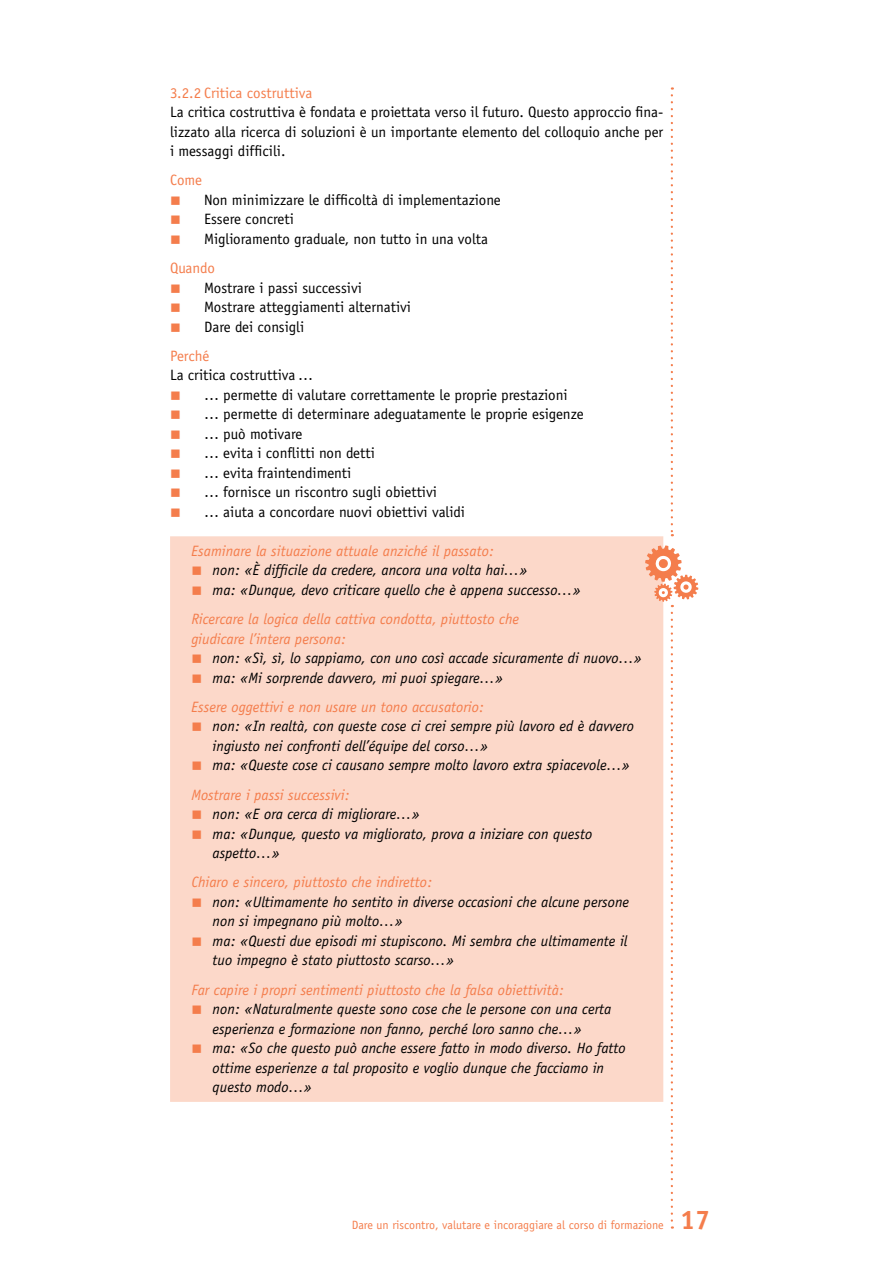
<style>
.page{position:relative;width:893px;height:1263px;background:#fff}
.page>*{position:absolute;margin:0;border:0;box-sizing:border-box;transform-origin:0 0}
.t1{font:700 27px "Officina Sans";color:#f47d4c}
.t2{font:italic 15px/19.5px "Officina Sans";color:#000}
.t3{font:15px/19.5px "Officina Sans";color:#000}
.t4{font:italic 15px/29.2px "Officina Sans";color:#f47d4c}
.t5{font:15px "Officina Sans";color:#f47d4c}
.t6{font:12px "Officina Sans";color:#f47d4c}
.s1{color:#f47d4c}
.s2{color:#000}
</style>
<div class="page">
<div style="left:170px;top:536px;width:493px;height:566px;background:#fcd8c9"></div>
<svg style="left:671px;top:87px;width:2px;height:449px"></svg>
<svg style="left:645px;top:545px;width:53px;height:62px"></svg>
<svg style="left:671px;top:613px;width:2px;height:616px"></svg>
<p class="t5" style="left:170px;top:84px;width:144px">3.2.2 Critica costruttiva</p>
<p class="t3" style="left:170px;top:102px;width:495px;text-align:justify">La critica costruttiva è fondata e proiettata verso il futuro. Questo approccio fina&shy;lizzato alla ricerca di soluzioni è un importante elemento del colloquio anche per i messaggi difficili.</p>
<p class="t5" style="left:170px;top:171px;width:33px">Come</p>
<p class="t3" style="left:170px;top:190px;width:332px"><span class="s1">■</span> Non minimizzare le difficoltà di implementazione</p>
<p class="t3" style="left:170px;top:209px;width:125px"><span class="s1">■</span> Essere concreti</p>
<p class="t3" style="left:170px;top:224px;width:320px;line-height:29.2px"><span class="s1">■</span> Miglioramento graduale, non tutto in una volta<br><span class="s1">Quando</span></p>
<p class="t3" style="left:170px;top:278px;width:193px"><span class="s1">■</span> Mostrare i passi successivi</p>
<p class="t3" style="left:170px;top:297px;width:242px"><span class="s1">■</span> Mostrare atteggiamenti alternativi</p>
<p class="t3" style="left:170px;top:312px;width:136px;line-height:29.2px"><span class="s1">■</span> Dare dei consigli<br><span class="s1">Perché</span></p>
<p class="t3" style="left:170px;top:365px;width:144px">La critica costruttiva …</p>
<p class="t3" style="left:170px;top:385px;width:399px"><span class="s1">■</span> … permette di valutare correttamente le proprie prestazioni</p>
<p class="t3" style="left:170px;top:404px;width:415px"><span class="s1">■</span> … permette di determinare adeguatamente le proprie esigenze</p>
<p class="t3" style="left:170px;top:424px;width:134px"><span class="s1">■</span> … può motivare</p>
<p class="t3" style="left:170px;top:443px;width:206px"><span class="s1">■</span> … evita i conflitti non detti</p>
<p class="t3" style="left:170px;top:463px;width:183px"><span class="s1">■</span> … evita fraintendimenti</p>
<p class="t3" style="left:170px;top:482px;width:268px"><span class="s1">■</span> … fornisce un riscontro sugli obiettivi</p>
<p class="t3" style="left:170px;top:502px;width:296px"><span class="s1">■</span> … aiuta a concordare nuovi obiettivi validi</p>
<p class="t4" style="left:191px;top:536px;width:304px">Esaminare la situazione attuale anziché il passato:</p>
<p class="t2" style="left:191px;top:560px;width:338px"><span class="s1">■</span> non: «È difficile da credere, ancora una volta hai…»</p>
<p class="t2" style="left:191px;top:575px;width:391px;line-height:29.2px"><span class="s1">■</span> ma: «Dunque, devo criticare quello che è appena successo…»<br><span class="s1">Ricercare la logica della cattiva condotta, piuttosto che</span></p>
<p class="t4" style="left:191px;top:624px;width:156px">giudicare l’intera persona:</p>
<p class="t2" style="left:191px;top:648px;width:452px"><span class="s1">■</span> non: «Sì, sì, lo sappiamo, con uno così accade sicuramente di nuovo…»</p>
<p class="t4" style="left:191px;top:663px;width:313px">■ <span class="s2">ma: «Mi sorprende davvero, mi puoi spiegare…»<br></span>Essere oggettivi e non usare un tono accusatorio:</p>
<p class="t2" style="left:213px;top:716px;width:423px;text-indent:-21px"><span class="s1">■</span> non: «In realtà, con queste cose ci crei sempre più lavoro ed è davvero ingiusto nei confronti dell’équipe del corso…»</p>
<p class="t2" style="left:191px;top:751px;width:440px;line-height:29.2px"><span class="s1">■</span> ma: «Queste cose ci causano sempre molto lavoro extra spiacevole…»<br><span class="s1">Mostrare i passi successivi:</span></p>
<p class="t2" style="left:191px;top:804px;width:230px"><span class="s1">■</span> non: «E ora cerca di migliorare…»</p>
<p class="t2" style="left:213px;top:824px;width:381px;text-indent:-21px"><span class="s1">■</span> ma: «Dunque, questo va migliorato, prova a iniziare con questo aspetto…»</p>
<p class="t4" style="left:191px;top:868px;width:242px">Chiaro e sincero, piuttosto che indiretto:</p>
<p class="t2" style="left:213px;top:892px;width:418px;text-indent:-21px"><span class="s1">■</span> non: «Ultimamente ho sentito in diverse occasioni che alcune persone non si impegnano più molto…»</p>
<p class="t2" style="left:213px;top:931px;width:416px;text-indent:-21px"><span class="s1">■</span> ma: «Questi due episodi mi stupiscono. Mi sembra che ultimamente il tuo impegno è stato piuttosto scarso…»</p>
<p class="t4" style="left:191px;top:975px;width:374px">Far capire i propri sentimenti piuttosto che la falsa obiettività:</p>
<p class="t2" style="left:191px;top:999px;width:422px;text-align:center"><span class="s1">■</span> non: «Naturalmente queste sono cose che le persone con una certa esperienza e formazione non fanno, perché loro sanno che…»</p>
<p class="t2" style="left:213px;top:1038px;width:415px;text-indent:-21px"><span class="s1">■</span> ma: «So che questo può anche essere fatto in modo diverso. Ho fatto ottime esperienze a tal proposito e voglio dunque che facciamo in questo modo…»</p>
<p class="t6" style="left:352px;top:1217px;width:314px">Dare un riscontro, valutare e incoraggiare al corso di formazione</p>
<h1 class="t1" style="left:680px;top:1202px;width:32px">17</h1>
</div>
